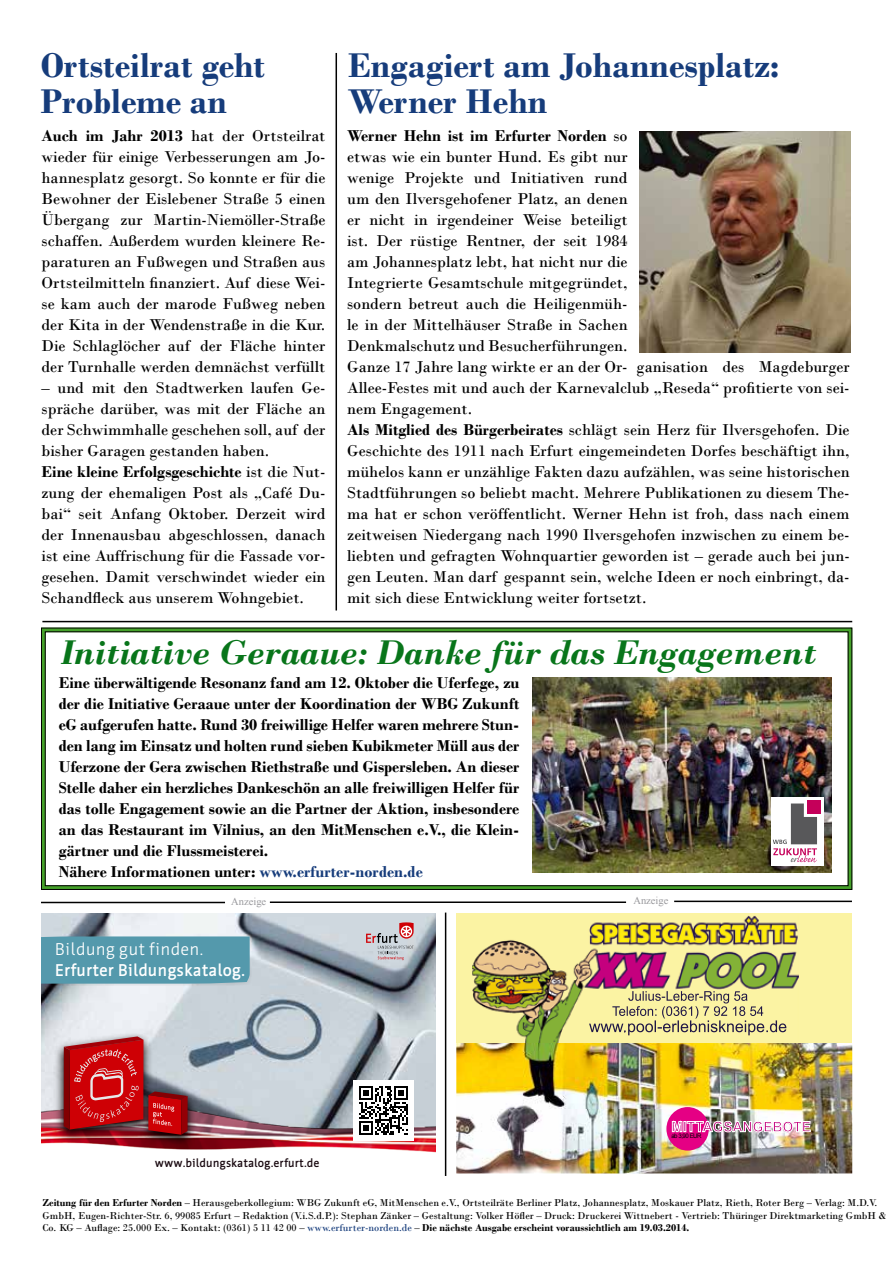
<style>
.page{position:relative;width:893px;height:1263px;background:#fff}
.page>*{position:absolute;margin:0;border:0;box-sizing:border-box;transform-origin:0 0}
.t1{font:700 36px/36px "Bodoni";color:#163c7b}
.t2{font:italic 700 36px "Bodoni";letter-spacing:-.01em;color:#08751a}
.t3{font:700 16.8px "Werk";color:#fff}
.t4{font:16.8px "Werk";color:#fff}
.t5{font:16.5px/21px "Bodoni";color:#000}
.t6{font:700 16.5px/21px "Bodoni";color:#000}
.t7{font:700 14.25px "Arial";color:#c3007e}
.t8{font:700 11.7px "Werk";color:#190910}
.t9{font:10.5px/12.6px "Bodoni";color:#000}
.t10{font:10.5px "Times New Roman";color:#98989c}
.t11{font:6.3px "Arial";letter-spacing:-.075em;color:#010002}
.s1{font-weight:700}
.s2{color:#163c7b}
</style>
<div class="page">
<img style="left:639px;top:131px;width:212px;height:221px">
<hr style="left:336px;top:53px;width:1px;height:557px;background:#000">
<hr style="left:42px;top:621px;width:810px;height:1px;background:#000">
<hr style="left:270px;top:901px;width:356px;height:2px;background:#000">
<hr style="left:41px;top:902px;width:184px;height:1px;background:#000">
<hr style="left:674px;top:900px;width:178px;height:2px;background:#000">
<hr style="left:445px;top:912px;width:1px;height:264px;background:#000">
<img style="left:42px;top:914px;width:394px;height:164px">
<svg style="left:366px;top:922px;width:48px;height:38px;background:#c3b4ba"></svg>
<svg style="left:42px;top:936px;width:212px;height:50px;background:#5c9cae"></svg>
<img style="left:42px;top:1078px;width:394px;height:75px">
<img style="left:51px;top:1028px;width:150px;height:124px">
<svg style="left:64px;top:1036px;width:124px;height:99px;background:#b83f45"></svg>
<div style="left:353px;top:1080px;width:61px;height:60px;background:#fff"></div>
<svg style="left:359px;top:1086px;width:49px;height:49px"></svg>
<img style="left:456px;top:1043px;width:396px;height:130px">
<div style="left:456px;top:914px;width:396px;height:129px;background:#fbf3a3"></div>
<img style="left:472px;top:915px;width:327px;height:193px">
<img style="left:628px;top:991px;width:119px;height:12px">
<img style="left:619px;top:1006px;width:144px;height:13px">
<svg style="left:612px;top:1006px;width:8px;height:10px"></svg>
<img style="left:589px;top:1024px;width:23px;height:8px">
<svg style="left:612px;top:1024px;width:11px;height:8px"></svg>
<img style="left:624px;top:1020px;width:162px;height:15px">
<div style="left:666px;top:1107px;width:43px;height:43px;background:#e50084;border-radius:50%"></div>
<svg style="left:672px;top:1121px;width:139px;height:11px"></svg>
<svg style="left:41px;top:627px;width:812px;height:263px"></svg>
<div style="left:45px;top:631px;width:803px;height:255px;border:1px solid #000"></div>
<svg style="left:831px;top:682px;width:7px;height:121px"></svg>
<img style="left:533px;top:677px;width:298px;height:196px">
<div style="left:771px;top:797px;width:53px;height:68px;background:#fff"></div>
<div style="left:807px;top:800px;width:14px;height:13px;background:#c5005a"></div>
<svg style="left:773px;top:803px;width:44px;height:59px"></svg>
<h1 class="t1" style="left:41px;top:47px;width:226px">Ortsteilrat geht<br>Probleme an</h1>
<p class="t5" style="left:42px;top:125px;width:285px;text-align:justify"><span class="s1">Auch im Jahr 2013</span> hat der Ortsteilrat wieder für einige Verbesserungen am Jo&shy;hannesplatz gesorgt. So konnte er für die Bewohner der Eislebener Straße 5 einen Übergang zur Martin-Niemöller-Straße schaffen. Außerdem wurden kleinere Re&shy;paraturen an Fußwegen und Straßen aus Ortsteilmitteln finanziert. Auf diese Wei&shy;se kam auch der marode Fußweg neben der Kita in der Wendenstraße in die Kur.<br>Die Schlaglöcher auf der Fläche hinter der Turnhalle werden demnächst verfüllt</p>
<p class="t5" style="left:42px;top:377px;width:285px">– und mit den Stadtwerken laufen Ge&shy;spräche darüber, was mit der Fläche an der Schwimmhalle geschehen soll, auf der bisher Garagen gestanden haben.<br><span class="s1">Eine kleine Erfolgsgeschichte</span> ist die Nut&shy;zung der ehemaligen Post als „Café Du&shy;bai“ seit Anfang Oktober. Derzeit wird der Innenausbau abgeschlossen, danach ist eine Auffrischung für die Fassade vor&shy;gesehen. Damit verschwindet wieder ein Schandfleck aus unserem Wohngebiet.</p>
<h1 class="t1" style="left:348px;top:48px;width:434px">Engagiert am Johannesplatz:<br>Werner Hehn</h1>
<p class="t5" style="left:347px;top:125px;width:504px"><span class="s1">Werner Hehn ist im Erfurter Norden</span> so<br>etwas wie ein bunter Hund. Es gibt nur<br>wenige Projekte und Initiativen rund<br>um den Ilversgehofener Platz, an denen<br>er nicht in irgendeiner Weise beteiligt<br>ist. Der rüstige Rentner, der seit 1984<br>am Johannesplatz lebt, hat nicht nur die<br>Integrierte Gesamtschule mitgegründet,<br>sondern betreut auch die Heiligenmüh-<br>le in der Mittelhäuser Straße in Sachen<br>Denkmalschutz und Besucherführungen.<br>Ganze 17 Jahre lang wirkte er an der Or- ganisation des Magdeburger Allee-Festes mit und auch der Karnevalclub „Reseda“ profitierte von sei&shy;nem Engagement.<br><span class="s1">Als Mitglied des Bürgerbeirates</span> schlägt sein Herz für Ilversgehofen. Die Geschichte des 1911 nach Erfurt eingemeindeten Dorfes beschäftigt ihn, mühelos kann er unzählige Fakten dazu aufzählen, was seine historischen Stadtführungen so beliebt macht. Mehrere Publikationen zu diesem The&shy;ma hat er schon veröffentlicht. Werner Hehn ist froh, dass nach einem zeitweisen Niedergang nach 1990 Ilversgehofen inzwischen zu einem be&shy;liebten und gefragten Wohnquartier geworden ist – gerade auch bei jun&shy;gen Leuten. Man darf gespannt sein, welche Ideen er noch einbringt, da&shy;mit sich diese Entwicklung weiter fortsetzt.</p>
<h1 class="t2" style="left:60px;top:631px;width:757px">Initiative Geraaue: Danke für das Engagement</h1>
<p class="t6" style="left:59px;top:672px;width:462px">Eine überwältigende Resonanz fand am 12. Oktober die Uferfege, zu der die Initiative Geraaue unter der Koordination der WBG Zukunft eG aufgerufen hatte. Rund 30 freiwillige Helfer waren mehrere Stun&shy;den lang im Einsatz und holten rund sieben Kubikmeter Müll aus der Uferzone der Gera zwischen Riethstraße und Gispersleben. An dieser Stelle daher ein herzliches Dankeschön an alle freiwilligen Helfer für das tolle Engagement sowie an die Partner der Aktion, insbesondere an das Restaurant im Vilnius, an den MitMenschen e.V., die Klein&shy;gärtner und die Flussmeisterei.<br>Nähere Informationen unter: <span class="s2">www.erfurter-norden.de</span></p>
<p class="t10" style="left:231px;top:895px;width:36px">Anzeige</p>
<p class="t10" style="left:633px;top:893px;width:36px">Anzeige</p>
<p class="t4" style="left:55px;top:940px;width:150px">Bildung gut finden.</p>
<p class="t3" style="left:55px;top:961px;width:192px">Erfurter Bildungskatalog.</p>
<p class="t8" style="left:155px;top:1156px;width:166px">www.bildungskatalog.erfurt.de</p>
<p class="t7" style="left:671px;top:1117px;width:141px">MITTAGSANGEBOTE</p>
<p class="t11" style="left:671px;top:1132px;width:32px">ab 3,90 EUR</p>
<p class="t9" style="left:42px;top:1196px;width:845px"><span class="s1">Zeitung für den Erfurter Norden</span> – Herausgeberkollegium: WBG Zukunft eG, MitMenschen e.V., Ortsteilräte Berliner Platz, Johannesplatz, Moskauer Platz, Rieth, Roter Berg – Verlag: M.D.V.<br>GmbH, Eugen-Richter-Str. 6, 99085 Erfurt – Redaktion (V.i.S.d.P.): Stephan Zänker – Gestaltung: Volker Höfler – Druck: Druckerei Wittnebert - Vertrieb: Thüringer Direktmarketing GmbH &amp;<br>Co. KG – Auflage: 25.000 Ex. – Kontakt: (0361) 5 11 42 00 – <span class="s2">www.erfurter-norden.de</span> – <span class="s1">Die nächste Ausgabe erscheint voraussichtlich am 19.03.2014.</span></p>
</div>
